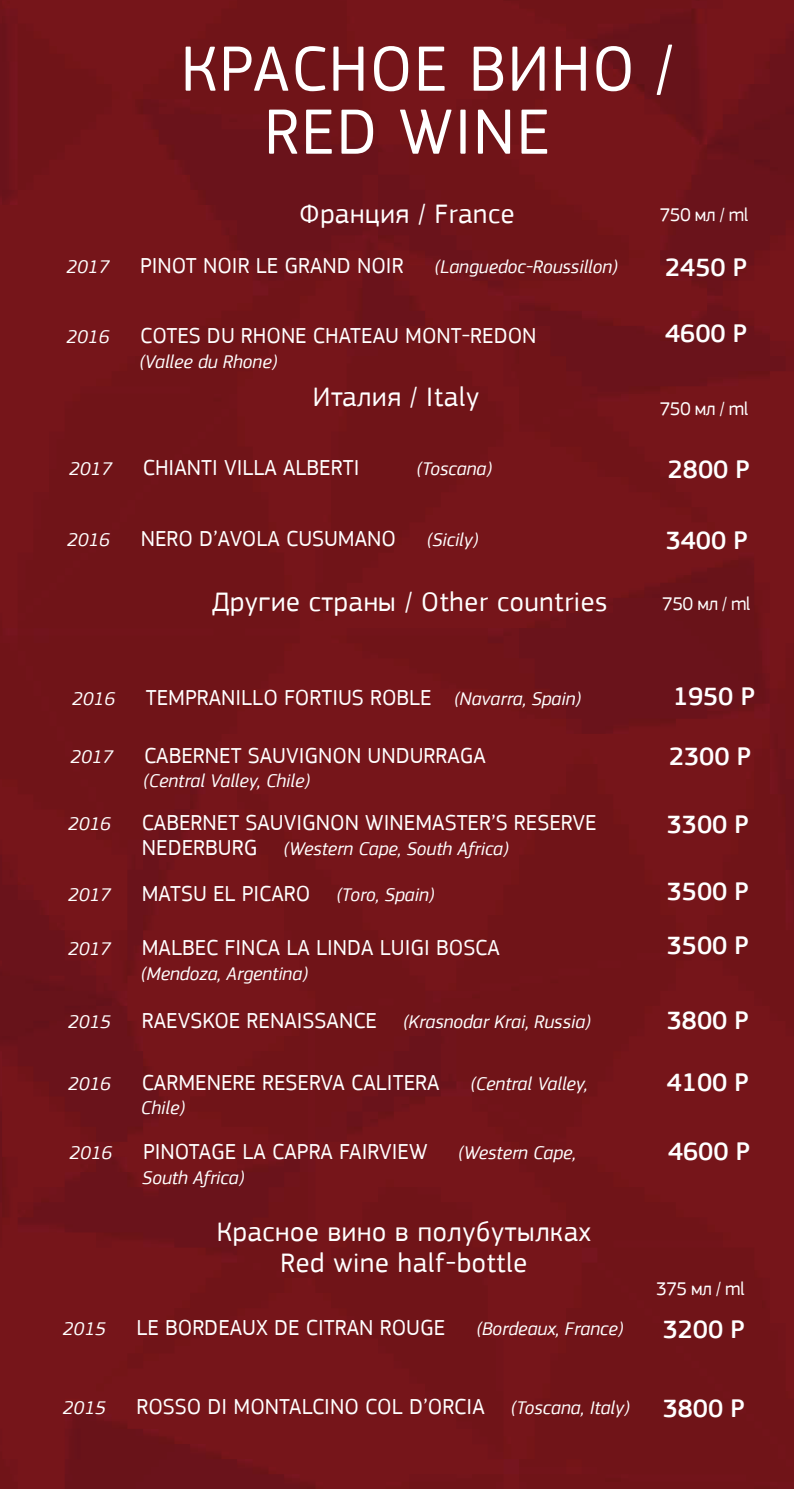
<style>
.page{position:relative;width:794px;height:1489px;background:#fff}
.page>*{position:absolute;margin:0;border:0;box-sizing:border-box;transform-origin:0 0}
.t1{font:66.5px/63px "PF Square Sans Pro";letter-spacing:.025em;color:#fff;text-align:center}
.t2{font:28px/31.5px "PF Square Sans Pro";letter-spacing:.025em;color:#fff;text-align:center}
.t3{font:500 26.25px/54.1px "PF Square Sans Pro";color:#fff}
.t4{font:22.75px/24.5px "PF Square Sans Pro";color:#fff}
.t5{font:italic 19.25px "PF Square Sans Pro";color:#fff}
.t6{font:19.25px "PF Square Sans Pro";letter-spacing:-.03em;color:#fff}
.s1{font-style:italic;font-size:19.25px}
</style>
<div class="page">
<div style="left:0;top:0;width:794px;height:1488px;background:#72141a"></div>
<h1 class="t1" style="left:181px;top:43px;width:493px">КРАСНОЕ ВИНО /<br>RED WINE</h1>
<p class="t2" style="left:299px;top:200px;width:217px">Франция / France</p>
<p class="t6" style="left:660px;top:207px;width:90px">750 мл / ml</p>
<p class="t5" style="left:67px;top:259px;width:44px">2017</p>
<p class="t4" style="left:140px;top:255px;width:265px">PINOT NOIR LE GRAND NOIR</p>
<p class="t5" style="left:434px;top:259px;width:185px">(Languedoc-Roussillon)</p>
<p class="t3" style="left:665px;top:242px;width:83px">2450 Р</p>
<p class="t5" style="left:67px;top:329px;width:44px">2016</p>
<p class="t4" style="left:140px;top:325px;width:398px">COTES DU RHONE CHATEAU MONT-REDON</p>
<p class="t5" style="left:139px;top:353px;width:139px">(Vallee du Rhone)</p>
<p class="t3" style="left:665px;top:309px;width:83px">4600 Р</p>
<p class="t2" style="left:313px;top:383px;width:168px">Италия / Italy</p>
<p class="t6" style="left:660px;top:400px;width:90px">750 мл / ml</p>
<p class="t5" style="left:69px;top:460px;width:44px">2017</p>
<p class="t4" style="left:143px;top:457px;width:218px">CHIANTI VILLA ALBERTI</p>
<p class="t5" style="left:416px;top:460px;width:77px">(Toscana)</p>
<p class="t3" style="left:668px;top:444px;width:83px">2800 Р</p>
<p class="t5" style="left:67px;top:531px;width:44px">2016</p>
<p class="t4" style="left:141px;top:528px;width:257px">NERO D’AVOLA CUSUMANO</p>
<p class="t5" style="left:427px;top:531px;width:53px">(Sicily)</p>
<p class="t3" style="left:666px;top:515px;width:83px">3400 Р</p>
<p class="t2" style="left:212px;top:588px;width:397px">Другие страны / Other countries</p>
<p class="t6" style="left:662px;top:595px;width:89px">750 мл / ml</p>
<p class="t5" style="left:72px;top:690px;width:44px">2016</p>
<p class="t4" style="left:146px;top:687px;width:437px">TEMPRANILLO FORTIUS ROBLE <span class="s1">(Navarra, Spain)</span></p>
<p class="t3" style="left:673px;top:671px;width:83px">1950 Р</p>
<p class="t5" style="left:70px;top:748px;width:44px">2017</p>
<p class="t4" style="left:144px;top:744px;width:343px">CABERNET SAUVIGNON UNDURRAGA</p>
<p class="t5" style="left:143px;top:772px;width:168px">(Central Valley, Chile)</p>
<p class="t5" style="left:68px;top:815px;width:44px">2016</p>
<p class="t4" style="left:142px;top:812px;width:456px">CABERNET SAUVIGNON WINEMASTER’S RESERVE<br>NEDERBURG</p>
<p class="t5" style="left:283px;top:840px;width:227px">(Western Cape, South Africa)</p>
<p class="t5" style="left:68px;top:886px;width:44px">2017</p>
<p class="t4" style="left:142px;top:882px;width:170px">MATSU EL PICARO</p>
<p class="t5" style="left:336px;top:886px;width:99px">(Toro, Spain)</p>
<p class="t5" style="left:68px;top:940px;width:44px">2017</p>
<p class="t4" style="left:142px;top:937px;width:360px">MALBEC FINCA LA LINDA LUIGI BOSCA</p>
<p class="t5" style="left:141px;top:965px;width:168px">(Mendoza, Argentina)</p>
<p class="t5" style="left:68px;top:1013px;width:44px">2015</p>
<p class="t4" style="left:142px;top:1010px;width:237px">RAEVSKOE RENAISSANCE</p>
<p class="t5" style="left:403px;top:1013px;width:189px">(Krasnodar Krai, Russia)</p>
<p class="t5" style="left:68px;top:1075px;width:44px">2016</p>
<p class="t4" style="left:142px;top:1071px;width:299px">CARMENERE RESERVA CALITERA</p>
<p class="t5" style="left:470px;top:1075px;width:119px">(Central Valley,</p>
<p class="t5" style="left:141px;top:1099px;width:46px">Chile)</p>
<p class="t5" style="left:69px;top:1144px;width:44px">2016</p>
<p class="t4" style="left:143px;top:1141px;width:286px">PINOTAGE LA CAPRA FAIRVIEW</p>
<p class="t5" style="left:458px;top:1144px;width:120px">(Western Cape,</p>
<p class="t5" style="left:142px;top:1169px;width:104px">South Africa)</p>
<p class="t2" style="left:217px;top:1217px;width:376px">Красное вино в полубутылках<br>Red wine half-bottle</p>
<p class="t5" style="left:63px;top:1320px;width:44px">2015</p>
<p class="t4" style="left:136px;top:1316px;width:310px">LE BORDEAUX DE CITRAN ROUGE</p>
<p class="t5" style="left:476px;top:1320px;width:148px">(Bordeaux, France)</p>
<p class="t5" style="left:63px;top:1399px;width:44px">2015</p>
<p class="t4" style="left:136px;top:1395px;width:350px">ROSSO DI MONTALCINO COL D’ORCIA</p>
<p class="t5" style="left:511px;top:1399px;width:120px">(Toscana, Italy)</p>
<p class="t3" style="left:669px;top:731px;width:83px">2300 Р</p>
<p class="t3" style="left:667px;top:799px;width:83px">3300 Р</p>
<p class="t3" style="left:667px;top:866px;width:83px">3500 Р<br>3500 Р</p>
<p class="t3" style="left:667px;top:995px;width:83px">3800 Р</p>
<p class="t3" style="left:667px;top:1057px;width:83px">4100 Р</p>
<p class="t3" style="left:668px;top:1126px;width:83px">4600 Р</p>
<p class="t6" style="left:656px;top:1280px;width:90px">375 мл / ml</p>
<p class="t3" style="left:663px;top:1303px;width:83px">3200 Р</p>
<p class="t3" style="left:663px;top:1382px;width:83px">3800 Р</p>
</div>
